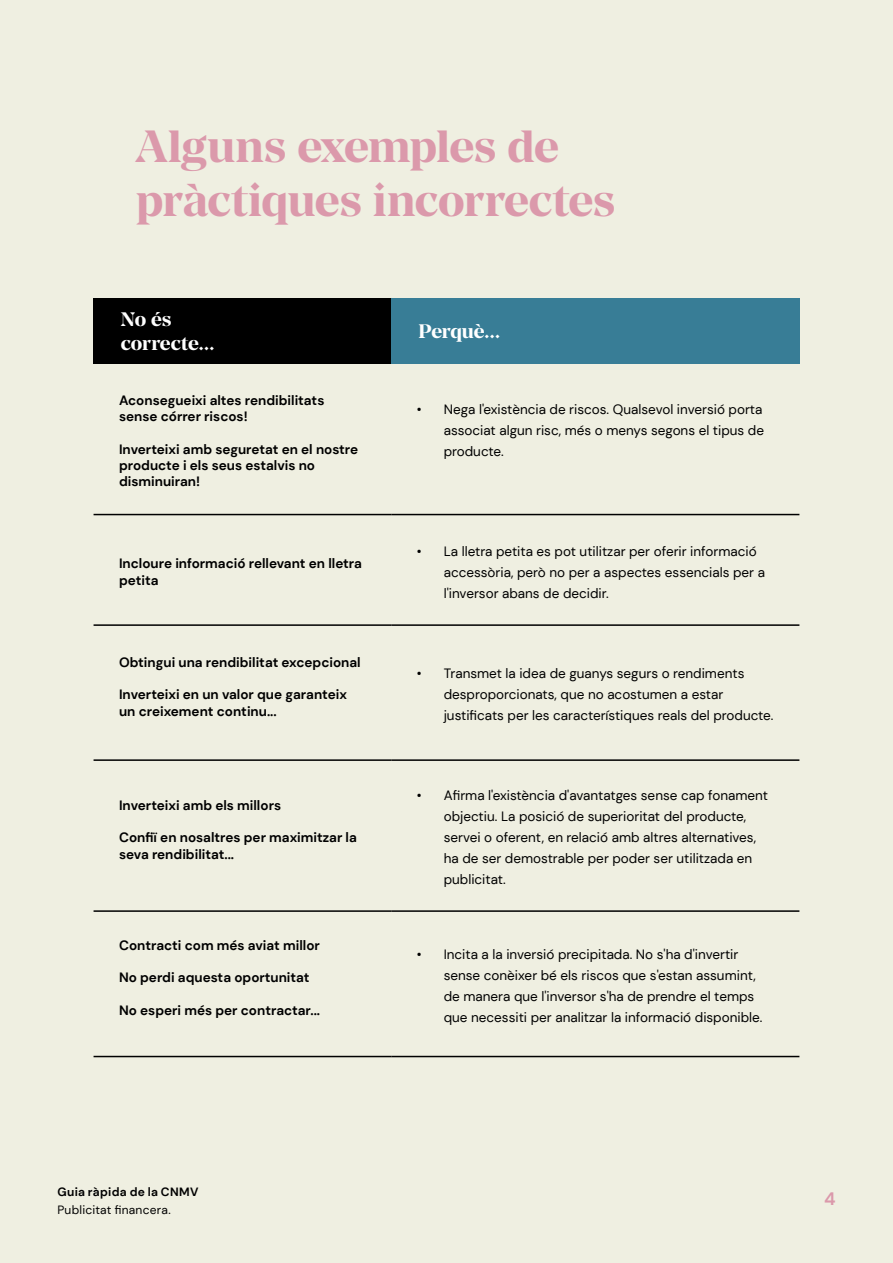
<style>
.page{position:relative;width:893px;height:1263px;background:#efefe1}
.page>*{position:absolute;margin:0;border:0;box-sizing:border-box;transform-origin:0 0}
.t1{font:700 45px/54px "Manier";letter-spacing:-.01em;color:#db99ab}
.t2{font:700 19.5px/23.4px "Manier";letter-spacing:-.01em;color:#fff}
.t3{font:700 18px "DM Sans";color:#db99ab}
.t4{font:13.5px/21px "DM Sans";color:#000}
.t5{font:700 13.5px/16.2px "DM Sans";color:#000}
.t6{font:12px "DM Sans";letter-spacing:.02em;color:#000}
.t7{font:700 12px "DM Sans";letter-spacing:.025em;color:#000}
</style>
<div class="page">
<div style="left:94px;top:298px;width:297px;height:66px;background:#000"></div>
<div style="left:391px;top:298px;width:408px;height:66px;background:#387d96"></div>
<hr style="left:94px;top:759px;width:297px;height:2px;background:#000">
<hr style="left:94px;top:910px;width:297px;height:2px;background:#000">
<hr style="left:94px;top:1056px;width:297px;height:1px;background:#000">
<hr style="left:94px;top:624px;width:297px;height:2px;background:#000">
<hr style="left:94px;top:514px;width:297px;height:1px;background:#000">
<hr style="left:391px;top:759px;width:408px;height:2px;background:#000">
<hr style="left:391px;top:910px;width:408px;height:2px;background:#000">
<hr style="left:391px;top:1056px;width:408px;height:1px;background:#000">
<hr style="left:391px;top:514px;width:408px;height:1px;background:#000">
<hr style="left:391px;top:624px;width:408px;height:2px;background:#000">
<h1 class="t1" style="left:136px;top:120px;width:481px">Alguns exemples de pràctiques incorrectes</h1>
<h2 class="t2" style="left:121px;top:308px;width:95px">No és correcte...</h2>
<h2 class="t2" style="left:418px;top:320px;width:84px">Perquè...</h2>
<p class="t5" style="left:119px;top:392px;width:207px">Aconsegueixi altes rendibilitats sense córrer riscos!</p>
<p class="t5" style="left:119px;top:441px;width:241px">Inverteixi amb seguretat en el nostre producte i els seus estalvis no disminuiran!</p>
<p class="t5" style="left:119px;top:556px;width:245px">Incloure informació rellevant en lletra petita</p>
<p class="t5" style="left:119px;top:654px;width:243px">Obtingui una rendibilitat excepcional</p>
<p class="t5" style="left:119px;top:686px;width:229px">Inverteixi en un valor que garanteix un creixement continu...</p>
<p class="t5" style="left:119px;top:797px;width:164px">Inverteixi amb els millors</p>
<p class="t5" style="left:119px;top:829px;width:239px">Confiï en nosaltres per maximitzar la seva rendibilitat...</p>
<p class="t5" style="left:119px;top:937px;width:202px">Contracti com més aviat millor</p>
<p class="t5" style="left:119px;top:970px;width:192px">No perdi aquesta oportunitat</p>
<p class="t5" style="left:119px;top:1002px;width:203px">No esperi més per contractar...</p>
<p class="t4" style="left:444px;top:399px;width:322px;text-align:justify;text-indent:-27px">• Nega l'existència de riscos. Qualsevol inversió porta associat algun risc, més o menys segons el tipus de producte.</p>
<p class="t4" style="left:444px;top:540px;width:323px;text-indent:-27px">• La lletra petita es pot utilitzar per oferir informació accessòria, però no per a aspectes essencials per a l'inversor abans de decidir.</p>
<p class="t4" style="left:444px;top:663px;width:331px;text-indent:-27px">• Transmet la idea de guanys segurs o rendiments desproporcionats, que no acostumen a estar justificats per les característiques reals del producte.</p>
<p class="t4" style="left:444px;top:785px;width:326px;text-indent:-27px">• Afirma l'existència d'avantatges sense cap fonament objectiu. La posició de superioritat del producte, servei o oferent, en relació amb altres alternatives, ha de ser demostrable per poder ser utilitzada en publicitat.</p>
<p class="t4" style="left:444px;top:944px;width:320px;text-indent:-27px">• Incita a la inversió precipitada. No s'ha d'invertir sense conèixer bé els riscos que s'estan assumint, de manera que l'inversor s'ha de prendre el temps que necessiti per analitzar la informació disponible.</p>
<p class="t7" style="left:57px;top:1184px;width:142px">Guia ràpida de la CNMV</p>
<p class="t6" style="left:57px;top:1202px;width:115px">Publicitat financera.</p>
<h3 class="t3" style="left:824px;top:1188px;width:13px">4</h3>
</div>
